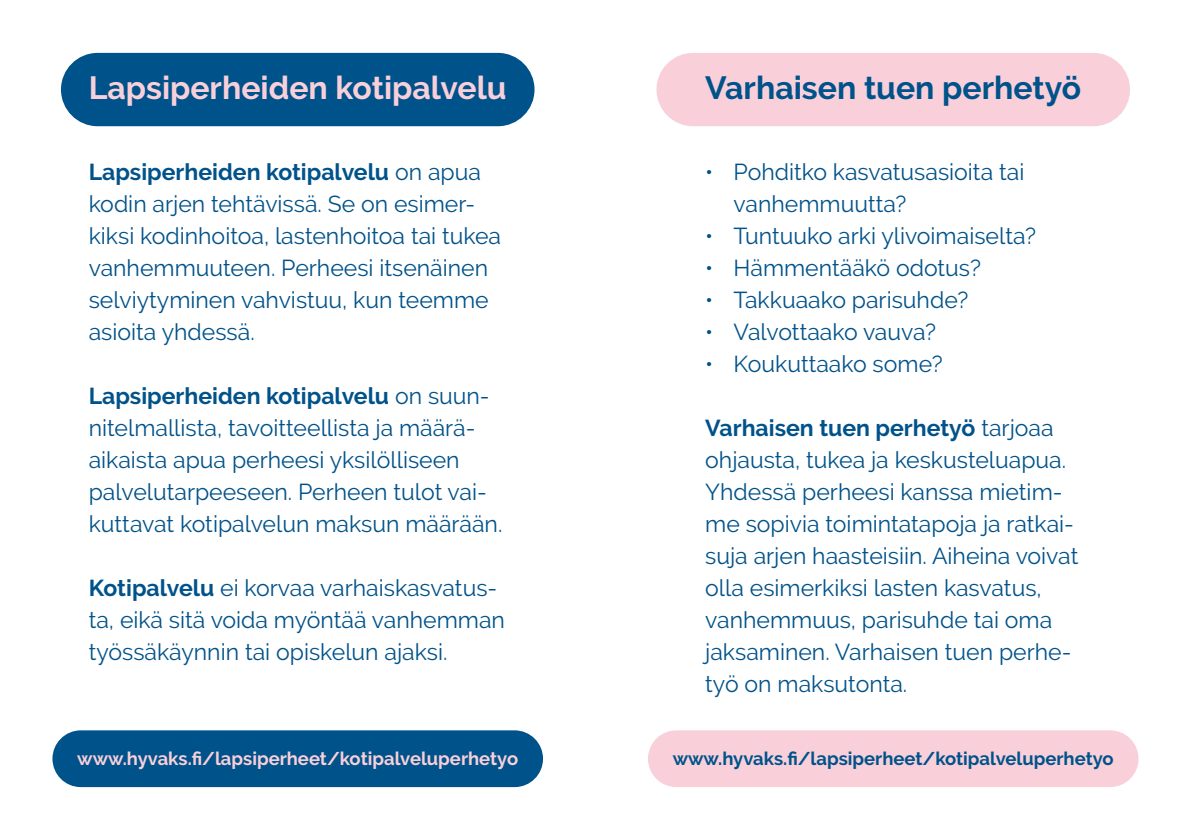
<style>
.page{position:relative;width:1191px;height:840px;background:#fff}
.page>*{position:absolute;margin:0;border:0;box-sizing:border-box;transform-origin:0 0}
.t1{font:700 32px "Raleway";color:#f9d0da}
.t2{font:700 32px "Raleway";color:#00528a}
.P1{font:23px/32px "Raleway";color:#00528a}
.P2{font:700 18.4px "Raleway";color:#f9d0da}
.P2-2{font:700 18.4px "Raleway";color:#00528a}
.s1{font-weight:700}
</style>
<div class="page">
<div style="left:61px;top:53px;width:473px;height:73px;background:#00528a;border-radius:37px"></div>
<div style="left:52px;top:730px;width:491px;height:56px;background:#00528a;border-radius:28px"></div>
<div style="left:656px;top:53px;width:474px;height:73px;background:#f9d0da;border-radius:37px"></div>
<div style="left:648px;top:730px;width:490px;height:56px;background:#f9d0da;border-radius:28px"></div>
<h2 class="t1" style="left:89px;top:69px;width:419px">Lapsiperheiden kotipalvelu</h2>
<p class="P1" style="left:89px;top:155px;width:414px"><span class="s1">Lapsiperheiden kotipalvelu</span> on apua kodin arjen tehtävissä. Se on esimer&shy;kiksi kodinhoitoa, lastenhoitoa tai tukea vanhemmuuteen. Perheesi itsenäinen selviytyminen vahvistuu, kun teemme asioita yhdessä.</p>
<p class="P1" style="left:89px;top:379px;width:415px"><span class="s1">Lapsiperheiden kotipalvelu</span> on suun&shy;nitelmallista, tavoitteellista ja määrä&shy;aikaista apua perheesi yksilölliseen palvelutarpeeseen. Perheen tulot vai&shy;kuttavat kotipalvelun maksun määrään.</p>
<p class="P1" style="left:89px;top:571px;width:418px"><span class="s1">Kotipalvelu</span> ei korvaa varhaiskasvatus&shy;ta, eikä sitä voida myöntää vanhemman työssäkäynnin tai opiskelun ajaksi.</p>
<p class="P2" style="left:77px;top:747px;width:442px">www.hyvaks.fi/lapsiperheet/kotipalveluperhetyo</p>
<h2 class="t2" style="left:705px;top:69px;width:377px">Varhaisen tuen perhetyö</h2>
<p class="P1" style="left:733px;top:155px;width:292px;text-indent:-28px">• Pohditko kasvatusasioita tai vanhemmuutta?</p>
<p class="P1" style="left:705px;top:219px;width:332px">• Tuntuuko arki ylivoimaiselta?</p>
<p class="P1" style="left:705px;top:251px;width:277px">• Hämmentääkö odotus?</p>
<p class="P1" style="left:705px;top:283px;width:265px">• Takkuaako parisuhde?</p>
<p class="P1" style="left:705px;top:315px;width:232px">• Valvottaako vauva?</p>
<p class="P1" style="left:705px;top:347px;width:239px">• Koukuttaako some?</p>
<p class="P1" style="left:705px;top:411px;width:375px"><span class="s1">Varhaisen tuen perhetyö</span> tarjoaa ohjausta, tukea ja keskusteluapua.<br>Yhdessä perheesi kanssa mietim&shy;me sopivia toimintatapoja ja ratkai&shy;suja arjen haasteisiin. Aiheina voivat olla esimerkiksi lasten kasvatus, vanhemmuus, parisuhde tai oma jaksaminen. Varhaisen tuen perhe&shy;työ on maksutonta.</p>
<p class="P2-2" style="left:673px;top:747px;width:442px">www.hyvaks.fi/lapsiperheet/kotipalveluperhetyo</p>
</div>
